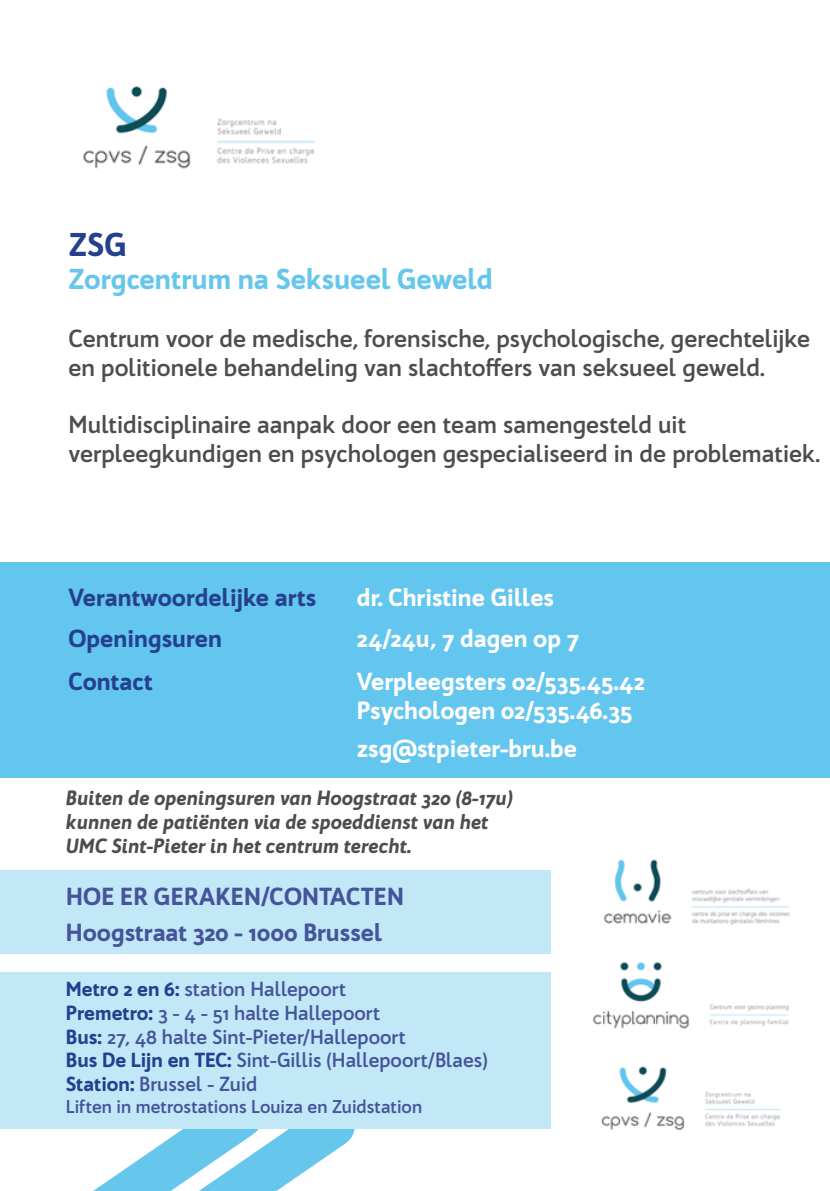
<style>
.page{position:relative;width:830px;height:1191px;background:#fff}
.page>*{position:absolute;margin:0;border:0;box-sizing:border-box;transform-origin:0 0}
.t1{font:900 32px "Bw Quinta Pro";color:#25408f}
.t2{font:900 28px "Bw Quinta Pro";color:#66c6ec}
.t3{font:700 24px/28.8px "Bw Quinta Pro";color:#4d4d4f}
.t4{font:900 24px "Bw Quinta Pro";color:#fff}
.t5{font:900 24px "Bw Quinta Pro";color:#46549a}
.t6{font:900 24px "Bw Quinta Pro";color:#25408f}
.t7{font:italic 900 20px "Bw Quinta Pro";color:#4d4d4f}
.t8{font:700 19.8px "Bw Quinta Pro";color:#46549a}
.t9{font:700 18px "Bw Quinta Pro";color:#46549a}
.s1{font-weight:900;color:#25408f}
</style>
<div class="page">
<div style="left:0;top:870px;width:551px;height:84px;background:#c2e8f8"></div>
<div style="left:0;top:562px;width:829px;height:216px;background:#63c6ee"></div>
<svg style="left:40px;top:1128px;width:354px;height:63px"></svg>
<img style="left:83px;top:86px;width:232px;height:83px">
<img style="left:604px;top:859px;width:186px;height:67px">
<img style="left:592px;top:962px;width:197px;height:67px">
<img style="left:601px;top:1066px;width:179px;height:65px">
<div style="left:0;top:972px;width:551px;height:156px;background:#c2e8f8"></div>
<p class="t1" style="left:69px;top:223px;width:59px">ZSG</p>
<p class="t2" style="left:69px;top:261px;width:425px">Zorgcentrum na Seksueel Geweld</p>
<p class="t3" style="left:69px;top:324px;width:742px">Centrum voor de medische, forensische, psychologische, gerechtelijke en politionele behandeling van slachtoffers van seksueel geweld.</p>
<p class="t3" style="left:69px;top:410px;width:619px">Multidisciplinaire aanpak door een team samengesteld uit</p>
<p class="t3" style="left:69px;top:439px;width:752px">verpleegkundigen en psychologen gespecialiseerd in de problematiek.</p>
<p class="t6" style="left:69px;top:582px;width:249px">Verantwoordelijke arts</p>
<p class="t4" style="left:357px;top:582px;width:199px">dr. Christine Gilles</p>
<p class="t6" style="left:69px;top:623px;width:155px">Openingsuren</p>
<p class="t4" style="left:357px;top:623px;width:223px">24/24u, 7 dagen op 7</p>
<p class="t6" style="left:69px;top:665px;width:85px">Contact</p>
<p class="t4" style="left:357px;top:665px;width:289px">Verpleegsters 02/535.45.42</p>
<p class="t4" style="left:357px;top:694px;width:277px">Psychologen 02/535.46.35</p>
<p class="t4" style="left:357px;top:733px;width:221px">zsg@stpieter-bru.be</p>
<p class="t7" style="left:66px;top:785px;width:448px">Buiten de openingsuren van Hoogstraat 320 (8-17u)</p>
<p class="t7" style="left:66px;top:809px;width:424px">kunnen de patiënten via de spoeddienst van het</p>
<p class="t7" style="left:66px;top:833px;width:347px">UMC Sint-Pieter in het centrum terecht.</p>
<p class="t5" style="left:66px;top:880px;width:339px">HOE ER GERAKEN/CONTACTEN</p>
<p class="t5" style="left:66px;top:916px;width:318px">Hoogstraat 320 - 1000 Brussel</p>
<p class="t8" style="left:66px;top:976px;width:282px"><span class="s1">Metro 2 en 6:</span> station Hallepoort</p>
<p class="t8" style="left:66px;top:1000px;width:315px"><span class="s1">Premetro:</span> 3 - 4 - 51 halte Hallepoort</p>
<p class="t8" style="left:66px;top:1024px;width:341px"><span class="s1">Bus:</span> 27, 48 halte Sint-Pieter/Hallepoort</p>
<p class="t8" style="left:66px;top:1047px;width:423px"><span class="s1">Bus De Lijn en TEC:</span> Sint-Gillis (Hallepoort/Blaes)</p>
<p class="t8" style="left:66px;top:1071px;width:193px"><span class="s1">Station:</span> Brussel - Zuid</p>
<p class="t9" style="left:66px;top:1095px;width:357px">Liften in metrostations Louiza en Zuidstation</p>
</div>
